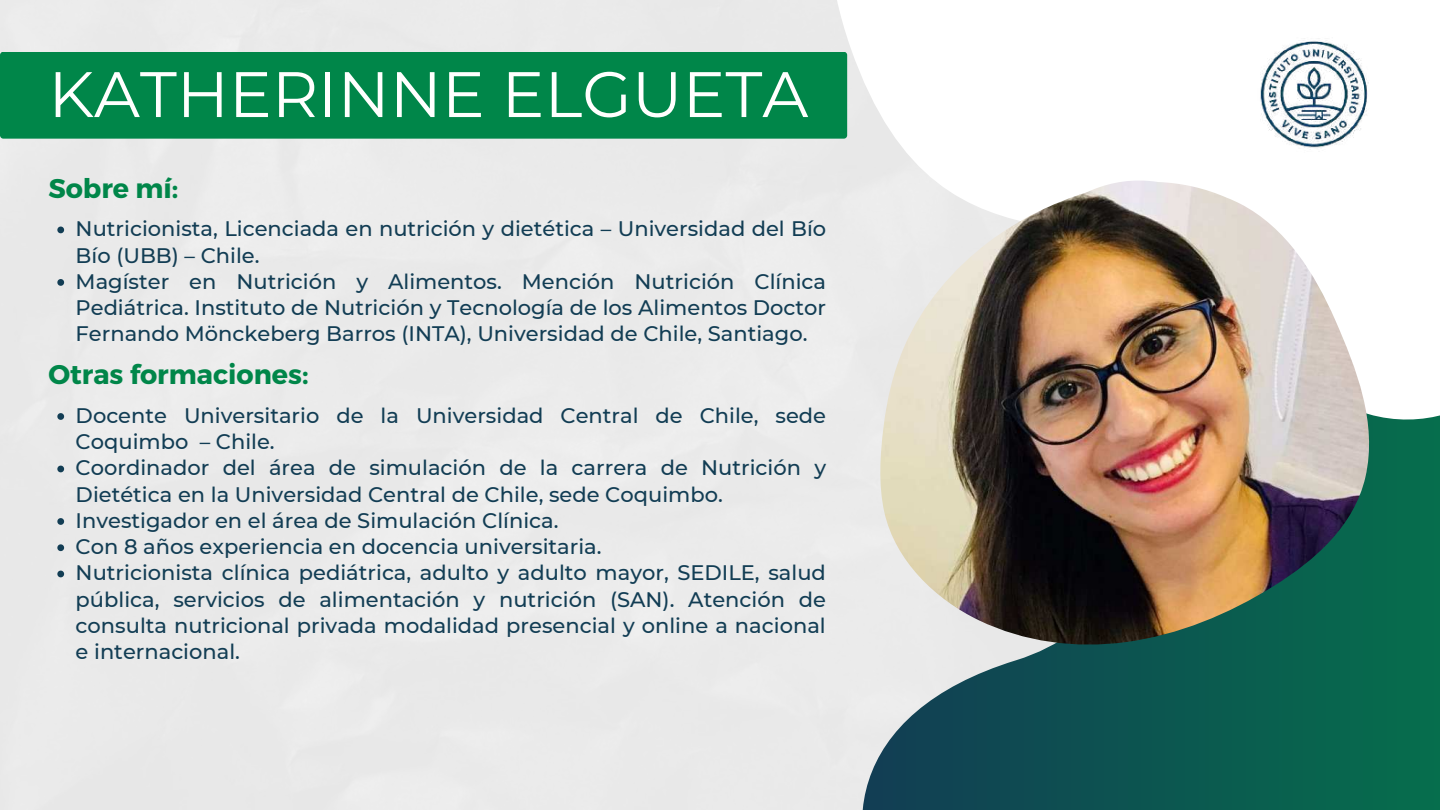
<style>
.page{position:relative;width:1440px;height:810px;background:#fff}
.page>*{position:absolute;margin:0;border:0;box-sizing:border-box;transform-origin:0 0}
.t1{font:64.1px "Montserrat";color:#fffffe}
.t2{font:700 27px "Montserrat";color:#008649}
.t3{font:500 21px/26.3px "Montserrat";color:#123d54}
</style>
<div class="page">
<div style="left:0;top:0;width:862px;height:810px;background:#eaeaea"></div>
<svg style="left:862px;top:557px;width:578px;height:253px;background:#236860"></svg>
<svg style="left:756px;top:0;width:684px;height:557px"></svg>
<img style="left:880px;top:181px;width:490px;height:463px">
<div style="left:0;top:52px;width:847px;height:87px;background:#008649;border-radius:3px"></div>
<img style="left:1239px;top:22px;width:145px;height:146px">
<svg style="left:57px;top:227px;width:7px;height:6px"></svg>
<svg style="left:57px;top:279px;width:7px;height:7px"></svg>
<svg style="left:57px;top:413px;width:7px;height:7px"></svg>
<svg style="left:57px;top:466px;width:7px;height:6px"></svg>
<svg style="left:57px;top:518px;width:7px;height:7px"></svg>
<svg style="left:57px;top:544px;width:7px;height:7px"></svg>
<svg style="left:57px;top:571px;width:7px;height:6px"></svg>
<h1 class="t1" style="left:48px;top:50px;width:761px">KATHERINNE ELGUETA</h1>
<p class="t2" style="left:48px;top:171px;width:132px">Sobre mí:</p>
<p class="t3" style="left:76px;top:215px;width:752px">Nutricionista, Licenciada en nutrición y dietética – Universidad del Bío Bío (UBB) – Chile.<br>Magíster en Nutrición y Alimentos. Mención Nutrición Clínica Pediátrica. Instituto de Nutrición y Tecnología de los Alimentos Doctor Fernando Mönckeberg Barros (INTA), Universidad de Chile, Santiago.</p>
<p class="t2" style="left:48px;top:358px;width:262px">Otras formaciones:</p>
<p class="t3" style="left:76px;top:401px;width:752px">Docente Universitario de la Universidad Central de Chile, sede Coquimbo – Chile.<br>Coordinador del área de simulación de la carrera de Nutrición y Dietética en la Universidad Central de Chile, sede Coquimbo.<br>Investigador en el área de Simulación Clínica.<br>Con 8 años experiencia en docencia universitaria.<br>Nutricionista clínica pediátrica, adulto y adulto mayor, SEDILE, salud pública, servicios de alimentación y nutrición (SAN). Atención de consulta nutricional privada modalidad presencial y online a nacional e internacional.</p>
</div>
